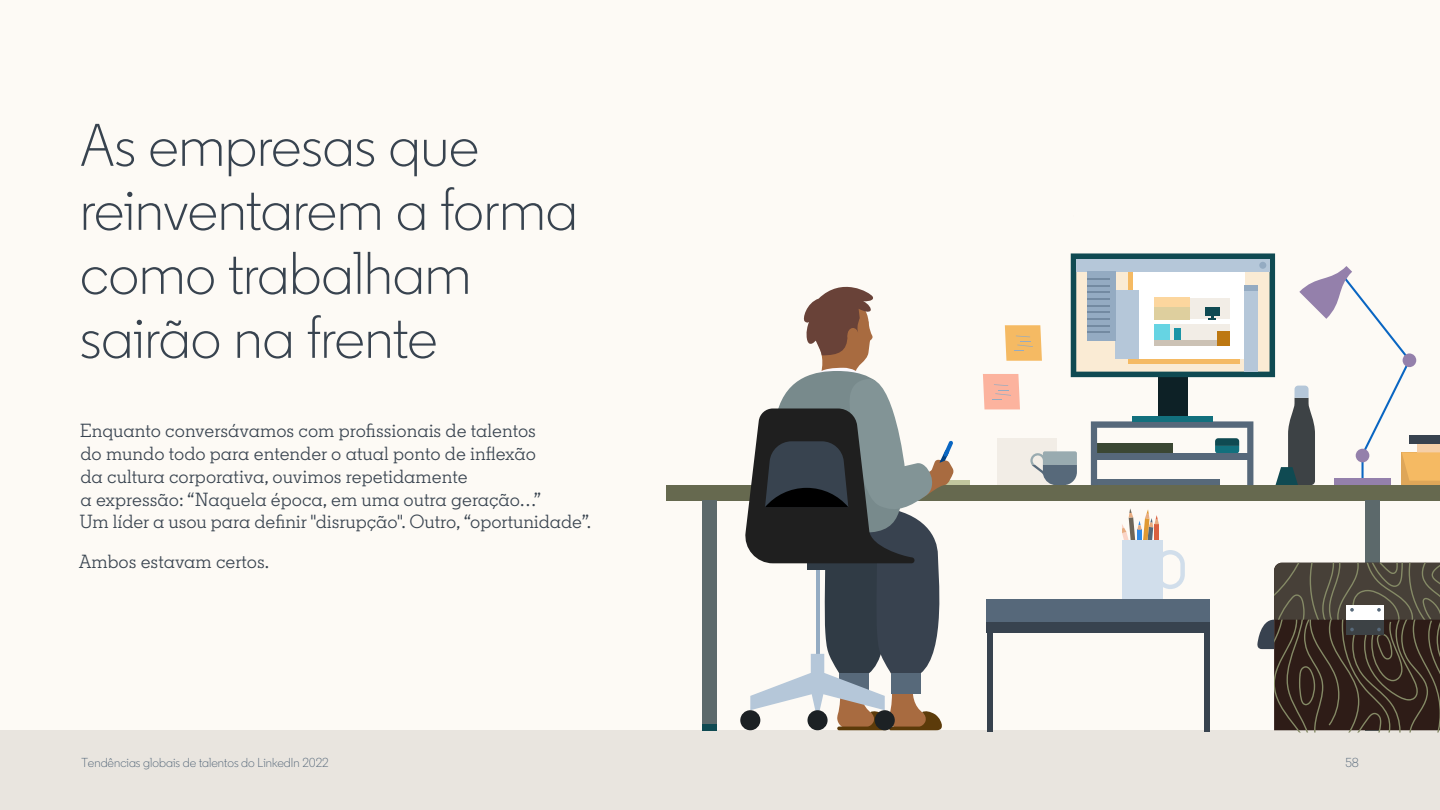
<style>
.page{position:relative;width:1440px;height:810px;background:#fdfaf5}
.page>*{position:absolute;margin:0;border:0;box-sizing:border-box;transform-origin:0 0}
.t1{font:300 60px/64px "Community";color:#38434f}
.t2{font:19px/22.8px "Community Slab";color:#38434f}
.t3{font:300 13px "Community";color:#56687a}
</style>
<div class="page">
<div style="left:0;top:730px;width:1440px;height:80px;background:#e9e5df"></div>
<div style="left:871px;top:480px;width:98px;height:5px;background:#c2c79e"></div>
<div style="left:666px;top:485px;width:774px;height:15px;background:#66694f"></div>
<div style="left:703px;top:500px;width:14px;height:224px;background:#5c696b"></div>
<div style="left:1365px;top:500px;width:14px;height:230px;background:#5c696b"></div>
<div style="left:703px;top:724px;width:14px;height:6px;background:#0f4a52"></div>
<svg style="left:983px;top:253px;width:457px;height:232px"></svg>
<div style="left:1217px;top:331px;width:13px;height:15px;background:#bd7812"></div>
<div style="left:1154px;top:324px;width:15px;height:16px;background:#66d4e3"></div>
<div style="left:1175px;top:328px;width:6px;height:12px;background:#1c94a6"></div>
<div style="left:987px;top:614px;width:223px;height:19px;background:#38434f"></div>
<div style="left:1204px;top:627px;width:6px;height:104px;background:#38434f"></div>
<svg style="left:740px;top:710px;width:20px;height:20px"></svg>
<svg style="left:743px;top:286px;width:211px;height:444px"></svg>
<svg style="left:1257px;top:563px;width:183px;height:170px;background:#544a42"></svg>
<div style="left:987px;top:599px;width:223px;height:22px;background:#56687a"></div>
<div style="left:987px;top:627px;width:6px;height:104px;background:#38434f"></div>
<div style="left:1122px;top:540px;width:41px;height:59px;background:#d1deeb"></div>
<svg style="left:1122px;top:508px;width:63px;height:81px"></svg>
<p class="t1" style="left:80px;top:114px;width:499px">As empresas que reinventarem a forma como trabalham sairão na frente</p>
<p class="t2" style="left:80px;top:419px;width:513px">Enquanto conversávamos com profissionais de talentos<br>do mundo todo para entender o atual ponto de inflexão<br>da cultura corporativa, ouvimos repetidamente<br>a expressão: “Naquela época, em uma outra geração…”<br>Um líder a usou para definir "disrupção". Outro, “oportunidade”.</p>
<p class="t2" style="left:79px;top:551px;width:192px">Ambos estavam certos.</p>
<p class="t3" style="left:81px;top:754px;width:249px">Tendências globais de talentos do LinkedIn 2022</p>
<p class="t3" style="left:1345px;top:754px;width:15px">58</p>
</div>
